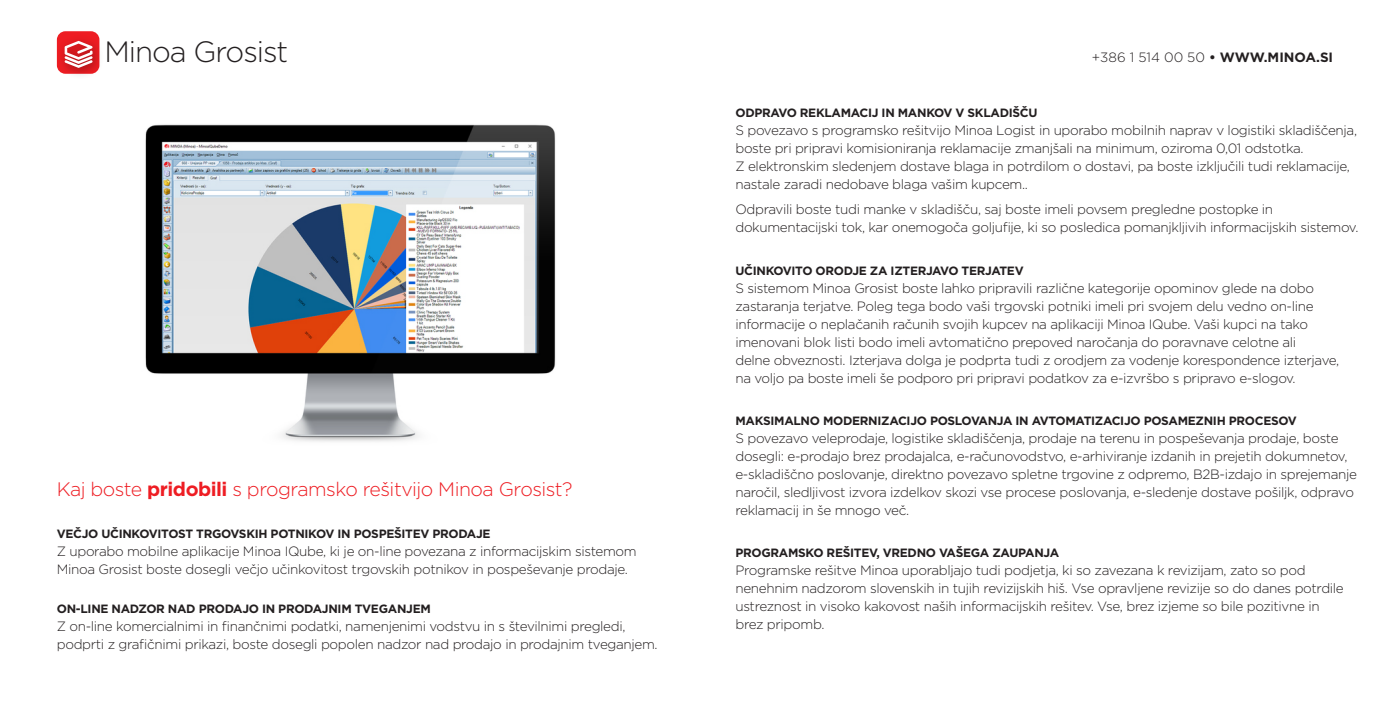
<style>
.page{position:relative;width:1387px;height:706px;background:#fff}
.page>*{position:absolute;margin:0;border:0;box-sizing:border-box;transform-origin:0 0}
.t1{font:300 29.4px "Gotham";letter-spacing:-.035em;color:#231f20}
.t2{font:300 19.5px "Gotham";letter-spacing:-.025em;color:#ee1d23}
.t3{font:300 13.5px/18px "Gotham";letter-spacing:-.025em;color:#231f20}
.t4{font:700 13.5px "Gotham";color:#231f20}
.t5{font:700 12px "Gotham";letter-spacing:-.025em;color:#231f20}
.s1{font-weight:700}
.s2{font-weight:300}
</style>
<div class="page">
<img style="left:145px;top:124px;width:411px;height:318px">
<img style="left:56px;top:31px;width:44px;height:44px">
<svg style="left:65px;top:41px;width:27px;height:27px"></svg>
<h1 class="t1" style="left:104px;top:33px;width:185px">Minoa Grosist</h1>
<h2 class="t2" style="left:57px;top:477px;width:517px">Kaj boste <span class="s1">pridobili</span> s programsko rešitvijo Minoa Grosist?</h2>
<p class="t5" style="left:57px;top:526px;width:435px">VEČJO UČINKOVITOST TRGOVSKIH POTNIKOV IN POSPEŠITEV PRODAJE</p>
<p class="t3" style="left:57px;top:542px;width:581px">Z uporabo mobilne aplikacije Minoa IQube, ki je on-line povezana z informacijskim sistemom<br>Minoa Grosist boste dosegli večjo učinkovitost trgovskih potnikov in pospeševanje prodaje.</p>
<p class="t5" style="left:57px;top:601px;width:375px">ON-LINE NADZOR NAD PRODAJO IN PRODAJNIM TVEGANJEM</p>
<p class="t3" style="left:57px;top:617px;width:602px">Z on-line komercialnimi in finančnimi podatki, namenjenimi vodstvu in s številnimi pregledi, podprti z grafičnimi prikazi, boste dosegli popolen nadzor nad prodajo in prodajnim tveganjem.</p>
<p class="t4" style="left:1091px;top:48px;width:243px"><span class="s2">+386 1 514 00 50</span> • WWW.MINOA.SI</p>
<p class="t5" style="left:735px;top:105px;width:303px">ODPRAVO REKLAMACIJ IN MANKOV V SKLADIŠČU</p>
<p class="t3" style="left:735px;top:121px;width:623px">S povezavo s programsko rešitvijo Minoa Logist in uporabo mobilnih naprav v logistiki skladiščenja, boste pri pripravi komisioniranja reklamacije zmanjšali na minimum, oziroma 0,01 odstotka.<br>Z elektronskim sledenjem dostave blaga in potrdilom o dostavi, pa boste izključili tudi reklamacije, nastale zaradi nedobave blaga vašim kupcem..</p>
<p class="t3" style="left:735px;top:200px;width:624px">Odpravili boste tudi manke v skladišču, saj boste imeli povsem pregledne postopke in dokumentacijski tok, kar onemogoča goljufije, ki so posledica pomanjkljivih informacijskih sistemov.</p>
<p class="t5" style="left:735px;top:262px;width:290px">UČINKOVITO ORODJE ZA IZTERJAVO TERJATEV</p>
<p class="t3" style="left:735px;top:278px;width:605px">S sistemom Minoa Grosist boste lahko pripravili različne kategorije opominov glede na dobo zastaranja terjatve. Poleg tega bodo vaši trgovski potniki imeli pri svojem delu vedno on-line informacije o neplačanih računih svojih kupcev na aplikaciji Minoa IQube. Vaši kupci na tako imenovani blok listi bodo imeli avtomatično prepoved naročanja do poravnave celotne ali<br>delne obveznosti. Izterjava dolga je podprta tudi z orodjem za vodenje korespondence izterjave, na voljo pa boste imeli še podporo pri pripravi podatkov za e-izvršbo s pripravo e-slogov.</p>
<p class="t5" style="left:735px;top:412px;width:563px">MAKSIMALNO MODERNIZACIJO POSLOVANJA IN AVTOMATIZACIJO POSAMEZNIH PROCESOV</p>
<p class="t3" style="left:735px;top:428px;width:623px">S povezavo veleprodaje, logistike skladiščenja, prodaje na terenu in pospeševanja prodaje, boste dosegli: e-prodajo brez prodajalca, e-računovodstvo, e-arhiviranje izdanih in prejetih dokumnetov, e-skladiščno poslovanje, direktno povezavo spletne trgovine z odpremo, B2B-izdajo in sprejemanje naročil, sledljivost izvora izdelkov skozi vse procese poslovanja, e-sledenje dostave pošiljk, odpravo reklamacij in še mnogo več.</p>
<p class="t5" style="left:735px;top:544px;width:325px">PROGRAMSKO REŠITEV, VREDNO VAŠEGA ZAUPANJA</p>
<p class="t3" style="left:735px;top:560px;width:610px">Programske rešitve Minoa uporabljajo tudi podjetja, ki so zavezana k revizijam, zato so pod nenehnim nadzorom slovenskih in tujih revizijskih hiš. Vse opravljene revizije so do danes potrdile ustreznost in visoko kakovost naših informacijskih rešitev. Vse, brez izjeme so bile pozitivne in brez pripomb.</p>
</div>
